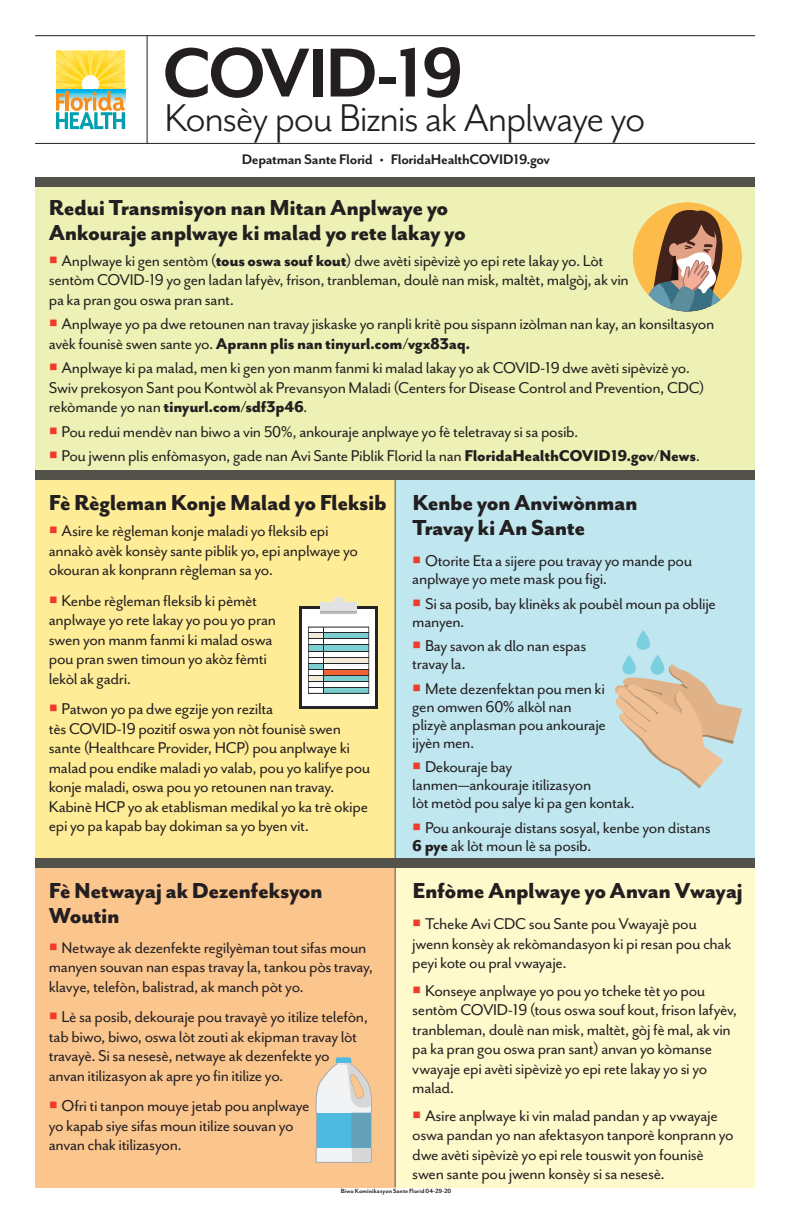
<style>
.page{position:relative;width:792px;height:1224px;background:#fff}
.page>*{position:absolute;margin:0;border:0;box-sizing:border-box;transform-origin:0 0}
.t1{font:700 79.8px "Mr Eaves San OT";letter-spacing:-.04em;color:#231f20}
.t2{font:44.6px "Mr Eaves San OT";letter-spacing:-.035em;color:#231f20}
.t3{font:800 25px/25px "Mr Eaves San OT";letter-spacing:-.02em;color:#231f20}
.t4{font:18px/19.5px "Mr Eaves San OT";letter-spacing:-.02em;color:#231f20}
.t5{font:700 16px "Mr Eaves San OT";letter-spacing:-.025em;color:#231f20}
.t6{font:700 7px "Mr Eaves San OT";color:#231f20}
.s1{color:#ef3b2c}
.s2{font-weight:800}
</style>
<div class="page">
<div style="left:35px;top:182px;width:720px;height:293px;background:#eef1b5"></div>
<div style="left:35px;top:475px;width:360px;height:388px;background:#ffec96"></div>
<div style="left:395px;top:475px;width:360px;height:388px;background:#c0e6ef"></div>
<div style="left:35px;top:858px;width:360px;height:329px;background:#fbc58e"></div>
<div style="left:395px;top:858px;width:360px;height:329px;background:#fffacc"></div>
<div style="left:35px;top:177px;width:720px;height:10px;background:#53524a"></div>
<div style="left:35px;top:470px;width:720px;height:10px;background:#53524a"></div>
<div style="left:35px;top:858px;width:720px;height:10px;background:#53524a"></div>
<hr style="left:395px;top:475px;width:1px;height:712px;background:#53524a">
<hr style="left:147px;top:36px;width:1px;height:107px;background:#231f20">
<hr style="left:35px;top:143px;width:720px;height:1px;background:#231f20">
<hr style="left:35px;top:35px;width:720px;height:1px;background:#231f20">
<svg style="left:56px;top:51px;width:69px;height:78px"></svg>
<svg style="left:615px;top:630px;width:127px;height:158px"></svg>
<div style="left:633px;top:202px;width:109px;height:109px;background:#fdbc4a;border-radius:50%"></div>
<svg style="left:644px;top:208px;width:94px;height:103px"></svg>
<svg style="left:315px;top:1057px;width:58px;height:106px"></svg>
<div style="left:317px;top:1113px;width:54px;height:35px;background:#4dbadf"></div>
<div style="left:351px;top:1113px;width:20px;height:35px;background:#65a0b9"></div>
<div style="left:299px;top:606px;width:79px;height:103px;background:#252427"></div>
<div style="left:302px;top:609px;width:73px;height:97px;background:#fff"></div>
<div style="left:320px;top:603px;width:37px;height:9px;background:#e1e2e3"></div>
<hr style="left:320px;top:612px;width:37px;height:2px;background:#252427">
<svg style="left:333px;top:597px;width:12px;height:6px"></svg>
<svg style="left:308px;top:627px;width:61px;height:67px"></svg>
<h1 class="t1" style="left:162px;top:29px;width:303px">COVID-19</h1>
<h2 class="t2" style="left:164px;top:94px;width:483px">Konsèy pou Biznis ak Anplwaye yo</h2>
<p class="t5" style="left:242px;top:151px;width:310px">Depatman Sante Florid • FloridaHealthCOVID19.gov</p>
<h3 class="t3" style="left:49px;top:195px;width:419px">Redui Transmisyon nan Mitan Anplwaye yo<br>Ankouraje anplwaye ki malad yo rete lakay yo</h3>
<p class="t4" style="left:49px;top:251px;width:582px"><span class="s1">○</span> Anplwaye ki gen sentòm (<span class="s2">tous oswa souf kout</span>) dwe avèti sipèvizè yo epi rete lakay yo. Lòt sentòm COVID-19 yo gen ladan lafyèv, frison, tranbleman, doulè nan misk, maltèt, malgòj, ak vin pa ka pran gou oswa pran sant.</p>
<p class="t4" style="left:49px;top:314px;width:667px"><span class="s1">○</span> Anplwaye yo pa dwe retounen nan travay jiskaske yo ranpli kritè pou sispann izòlman nan kay, an konsiltasyon avèk founisè swen sante yo. <span class="s2">Aprann plis nan tinyurl.com/vgx83aq.</span></p>
<p class="t4" style="left:49px;top:358px;width:657px"><span class="s1">○</span> Anplwaye ki pa malad, men ki gen yon manm fanmi ki malad lakay yo ak COVID-19 dwe avèti sipèvizè yo.<br>Swiv prekosyon Sant pou Kontwòl ak Prevansyon Maladi (Centers for Disease Control and Prevention, CDC) rekòmande yo nan <span class="s2">tinyurl.com/sdf3p46</span>.</p>
<p class="t4" style="left:49px;top:422px;width:531px"><span class="s1">○</span> Pou redui mendèv nan biwo a vin 50%, ankouraje anplwaye yo fè teletravay si sa posib.</p>
<p class="t4" style="left:49px;top:446px;width:653px"><span class="s1">○</span> Pou jwenn plis enfòmasyon, gade nan Avi Sante Piblik Florid la nan <span class="s2">FloridaHealthCOVID19.gov/News</span>.</p>
<h3 class="t3" style="left:49px;top:491px;width:339px">Fè Règleman Konje Malad yo Fleksib</h3>
<p class="t4" style="left:49px;top:521px;width:311px"><span class="s1">○</span> Asire ke règleman konje maladi yo fleksib epi annakò avèk konsèy sante piblik yo, epi anplwaye yo okouran ak konprann règleman sa yo.</p>
<p class="t4" style="left:49px;top:591px;width:229px"><span class="s1">○</span> Kenbe règleman fleksib ki pèmèt anplwaye yo rete lakay yo pou yo pran swen yon manm fanmi ki malad oswa pou pran swen timoun yo akòz fèmti lekòl ak gadri.</p>
<p class="t4" style="left:49px;top:699px;width:323px"><span class="s1">○</span> Patwon yo pa dwe egzije yon rezilta<br>tès COVID-19 pozitif oswa yon nòt founisè swen sante (Healthcare Provider, HCP) pou anplwaye ki malad pou endike maladi yo valab, pou yo kalifye pou konje maladi, oswa pou yo retounen nan travay.<br>Kabinè HCP yo ak etablisman medikal yo ka trè okipe epi yo pa kapab bay dokiman sa yo byen vit.</p>
<h3 class="t3" style="left:412px;top:491px;width:227px">Kenbe yon Anviwònman<br>Travay ki An Sante</h3>
<p class="t4" style="left:412px;top:552px;width:282px;line-height:18px"><span class="s1">○</span> Otorite Eta a sijere pou travay yo mande pou anplwaye yo mete mask pou figi.</p>
<p class="t4" style="left:412px;top:595px;width:305px;line-height:18px"><span class="s1">○</span> Si sa posib, bay klinèks ak poubèl moun pa oblije manyen.</p>
<p class="t4" style="left:412px;top:637px;width:176px;line-height:18px"><span class="s1">○</span> Bay savon ak dlo nan espas travay la.</p>
<p class="t4" style="left:412px;top:680px;width:195px;line-height:18px"><span class="s1">○</span> Mete dezenfektan pou men ki gen omwen 60% alkòl nan plizyè anplasman pou ankouraje ijyèn men.</p>
<p class="t4" style="left:412px;top:758px;width:224px;line-height:18px"><span class="s1">○</span> Dekouraje bay<br>lanmen—ankouraje itilizasyon<br>lòt metòd pou salye ki pa gen kontak.</p>
<p class="t4" style="left:412px;top:819px;width:300px;line-height:18px"><span class="s1">○</span> Pou ankouraje distans sosyal, kenbe yon distans<br><span class="s2">6 pye</span> ak lòt moun lè sa posib.</p>
<h3 class="t3" style="left:49px;top:879px;width:276px">Fè Netwayaj ak Dezenfeksyon<br>Woutin</h3>
<h3 class="t3" style="left:412px;top:879px;width:332px">Enfòme Anplwaye yo Anvan Vwayaj</h3>
<p class="t4" style="left:412px;top:914px;width:321px"><span class="s1">○</span> Tcheke Avi CDC sou Sante pou Vwayajè pou jwenn konsèy ak rekòmandasyon ki pi resan pou chak peyi kote ou pral vwayaje.</p>
<p class="t4" style="left:412px;top:981px;width:326px"><span class="s1">○</span> Konseye anplwaye yo pou yo tcheke tèt yo pou sentòm COVID-19 (tous oswa souf kout, frison lafyèv, tranbleman, doulè nan misk, maltèt, gòj fè mal, ak vin pa ka pran gou oswa pran sant) anvan yo kòmanse vwayaje epi avèti sipèvizè yo epi rete lakay yo si yo malad.</p>
<p class="t4" style="left:412px;top:1106px;width:323px"><span class="s1">○</span> Asire anplwaye ki vin malad pandan y ap vwayaje oswa pandan yo nan afektasyon tanporè konprann yo dwe avèti sipèvizè yo epi rele touswit yon founisè swen sante pou jwenn konsèy si sa nesesè.</p>
<p class="t6" style="left:341px;top:1187px;width:112px">Biwo Kominikasyon Sante Florid 04-29-20</p>
<p class="t4" style="left:49px;top:938px;width:326px"><span class="s1">○</span> Netwaye ak dezenfekte regilyèman tout sifas moun manyen souvan nan espas travay la, tankou pòs travay, klavye, telefòn, balistrad, ak manch pòt yo.</p>
<p class="t4" style="left:49px;top:1007px;width:321px"><span class="s1">○</span> Lè sa posib, dekouraje pou travayè yo itilize telefòn, tab biwo, biwo, oswa lòt zouti ak ekipman travay lòt travayè. Si sa nesesè, netwaye ak dezenfekte yo anvan itilizasyon ak apre yo fin itilize yo.</p>
<p class="t4" style="left:49px;top:1096px;width:262px"><span class="s1">○</span> Ofri ti tanpon mouye jetab pou anplwaye yo kapab siye sifas moun itilize souvan yo anvan chak itilizasyon.</p>
</div>
